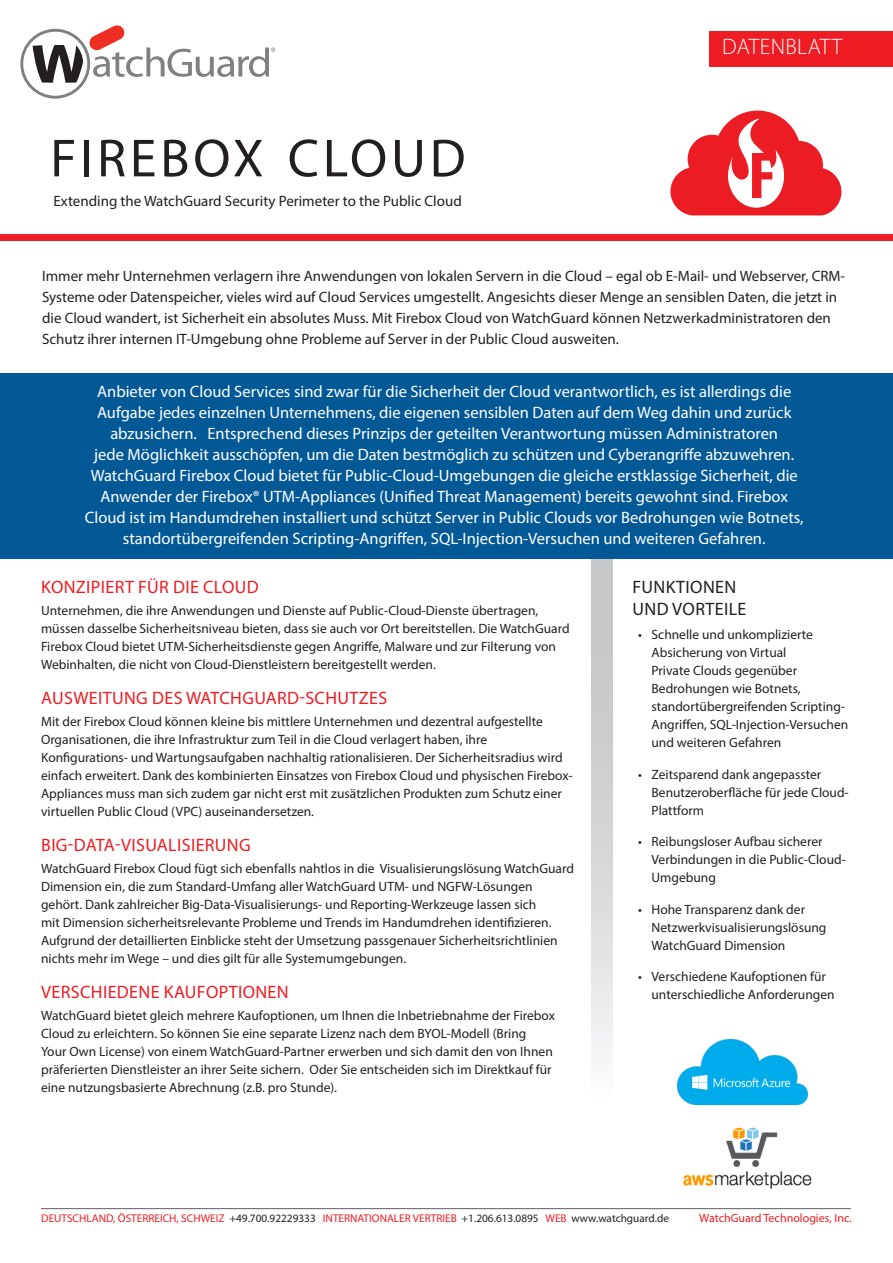
<style>
.page{position:relative;width:893px;height:1263px;background:#fff}
.page>*{position:absolute;margin:0;border:0;box-sizing:border-box;transform-origin:0 0}
.t1{font:54px "Myriad Pro";letter-spacing:.07em;color:#231f20}
._2011_ds_-_red_subhe{font:300 22.5px "Myriad Pro";letter-spacing:.02em;color:#fff}
.Red_Sub-head{font:18px "Myriad Pro";letter-spacing:.02em;color:#ee1d23}
.F_B_Sub-head{font:18px/21.6px "Myriad Pro";letter-spacing:.02em;color:#231f20}
.Quote_text{font:16.5px/21px "Myriad Pro";color:#fff;text-align:center}
.Intro{font:15px/21px "Myriad Pro";color:#231f20}
.Title_sub-head{font:15px "Myriad Pro";color:#231f20}
.Body_copy{font:13.5px/18px "Myriad Pro";color:#231f20}
.t2{font:12px "Myriad Pro";color:#ee1d23}
.t3{font:11.25px "Myriad Pro";color:#ee1d23}
.s1{color:#231f20}
</style>
<div class="page">
<div style="left:0;top:235px;width:893px;height:6px;background:#ee1d23"></div>
<svg style="left:20px;top:25px;width:255px;height:74px"></svg>
<svg style="left:670px;top:110px;width:172px;height:105px"></svg>
<div style="left:591px;top:559px;width:22px;height:633px;background:linear-gradient(to bottom,#bbbdbf,#fff)"></div>
<div style="left:0;top:374px;width:893px;height:185px;background:#035996"></div>
<img style="left:678px;top:1040px;width:129px;height:65px">
<img style="left:683px;top:1127px;width:129px;height:62px">
<div style="left:710px;top:31px;width:183px;height:35px;background:#ee1d23"></div>
<hr style="left:41px;top:1208px;width:810px;height:1px;background:#5f5f62">
<p class="t1" style="left:50px;top:125px;width:417px">FIREBOX CLOUD</p>
<p class="Title_sub-head" style="left:53px;top:192px;width:410px">Extending the WatchGuard Security Perimeter to the Public Cloud</p>
<p class="_2011_ds_-_red_subhe" style="left:722px;top:33px;width:122px">DATENBLATT</p>
<p class="Intro" style="left:42px;top:265px;width:805px">Immer mehr Unternehmen verlagern ihre Anwendungen von lokalen Servern in die Cloud – egal ob E-Mail- und Webserver, CRM-Systeme oder Datenspeicher, vieles wird auf Cloud Services umgestellt. Angesichts dieser Menge an sensiblen Daten, die jetzt in die Cloud wandert, ist Sicherheit ein absolutes Muss. Mit Firebox Cloud von WatchGuard können Netzwerkadministratoren den Schutz ihrer internen IT-Umgebung ohne Probleme auf Server in der Public Cloud ausweiten.</p>
<p class="Quote_text" style="left:85px;top:381px;width:720px">Anbieter von Cloud Services sind zwar für die Sicherheit der Cloud verantwortlich, es ist allerdings die Aufgabe jedes einzelnen Unternehmens, die eigenen sensiblen Daten auf dem Weg dahin und zurück abzusichern. Entsprechend dieses Prinzips der geteilten Verantwortung müssen Administratoren<br>jede Möglichkeit ausschöpfen, um die Daten bestmöglich zu schützen und Cyberangriffe abzuwehren.<br>WatchGuard Firebox Cloud bietet für Public-Cloud-Umgebungen die gleiche erstklassige Sicherheit, die Anwender der Firebox® UTM-Appliances (Unified Threat Management) bereits gewohnt sind. Firebox Cloud ist im Handumdrehen installiert und schützt Server in Public Clouds vor Bedrohungen wie Botnets, standortübergreifenden Scripting-Angriffen, SQL-Injection-Versuchen und weiteren Gefahren.</p>
<p class="Red_Sub-head" style="left:41px;top:576px;width:219px">KONZIPIERT FÜR DIE CLOUD</p>
<p class="Body_copy" style="left:41px;top:601px;width:530px">Unternehmen, die ihre Anwendungen und Dienste auf Public-Cloud-Dienste übertragen, müssen dasselbe Sicherheitsniveau bieten, dass sie auch vor Ort bereitstellen. Die WatchGuard Firebox Cloud bietet UTM-Sicherheitsdienste gegen Angriffe, Malware und zur Filterung von Webinhalten, die nicht von Cloud-Dienstleistern bereitgestellt werden.</p>
<p class="Red_Sub-head" style="left:41px;top:687px;width:348px">AUSWEITUNG DES WATCHGUARD-SCHUTZES</p>
<p class="Body_copy" style="left:41px;top:712px;width:533px">Mit der Firebox Cloud können kleine bis mittlere Unternehmen und dezentral aufgestellte Organisationen, die ihre Infrastruktur zum Teil in die Cloud verlagert haben, ihre Konfigurations- und Wartungsaufgaben nachhaltig rationalisieren. Der Sicherheitsradius wird einfach erweitert. Dank des kombinierten Einsatzes von Firebox Cloud und physischen Firebox-Appliances muss man sich zudem gar nicht erst mit zusätzlichen Produkten zum Schutz einer virtuellen Public Cloud (VPC) auseinandersetzen.</p>
<p class="Red_Sub-head" style="left:41px;top:834px;width:211px">BIG-DATA-VISUALISIERUNG</p>
<p class="Body_copy" style="left:41px;top:859px;width:534px">WatchGuard Firebox Cloud fügt sich ebenfalls nahtlos in die Visualisierungslösung WatchGuard Dimension ein, die zum Standard-Umfang aller WatchGuard UTM- und NGFW-Lösungen gehört. Dank zahlreicher Big-Data-Visualisierungs- und Reporting-Werkzeuge lassen sich<br>mit Dimension sicherheitsrelevante Probleme und Trends im Handumdrehen identifizieren.<br>Aufgrund der detaillierten Einblicke steht der Umsetzung passgenauer Sicherheitsrichtlinien nichts mehr im Wege – und dies gilt für alle Systemumgebungen.</p>
<p class="Red_Sub-head" style="left:41px;top:981px;width:249px">VERSCHIEDENE KAUFOPTIONEN</p>
<p class="Body_copy" style="left:41px;top:1006px;width:516px">WatchGuard bietet gleich mehrere Kaufoptionen, um Ihnen die Inbetriebnahme der Firebox Cloud zu erleichtern. So können Sie eine separate Lizenz nach dem BYOL-Modell (Bring Your Own License) von einem WatchGuard-Partner erwerben und sich damit den von Ihnen präferierten Dienstleister an ihrer Seite sichern. Oder Sie entscheiden sich im Direktkauf für eine nutzungsbasierte Abrechnung (z.B. pro Stunde).</p>
<p class="F_B_Sub-head" style="left:632px;top:576px;width:115px">FUNKTIONEN<br>UND VORTEILE</p>
<p class="Body_copy" style="left:651px;top:626px;width:198px;text-indent:-14px">• Schnelle und unkomplizierte<br>Absicherung von Virtual<br>Private Clouds gegenüber<br>Bedrohungen wie Botnets, standortübergreifenden Scripting-<br>Angriffen, SQL-Injection-Versuchen und weiteren Gefahren</p>
<p class="Body_copy" style="left:651px;top:765px;width:199px;text-indent:-14px">• Zeitsparend dank angepasster<br>Benutzeroberfläche für jede Cloud-<br>Plattform</p>
<p class="Body_copy" style="left:651px;top:833px;width:196px;text-indent:-14px">• Reibungsloser Aufbau sicherer<br>Verbindungen in die Public-Cloud-<br>Umgebung</p>
<p class="Body_copy" style="left:651px;top:900px;width:176px;text-indent:-14px">• Hohe Transparenz dank der<br>Netzwerkvisualisierungslösung<br>WatchGuard Dimension</p>
<p class="Body_copy" style="left:651px;top:968px;width:185px;text-indent:-14px">• Verschiedene Kaufoptionen für unterschiedliche Anforderungen</p>
<p class="t3" style="left:41px;top:1211px;width:629px">DEUTSCHLAND, ÖSTERREICH, SCHWEIZ <span class="s1">+49.700.92229333</span> INTERNATIONALER VERTRIEB <span class="s1">+1.206.613.0895</span> WEB <span class="s1">www.watchguard.de</span></p>
<p class="t2" style="left:699px;top:1211px;width:154px">WatchGuard Technologies, Inc.</p>
</div>
